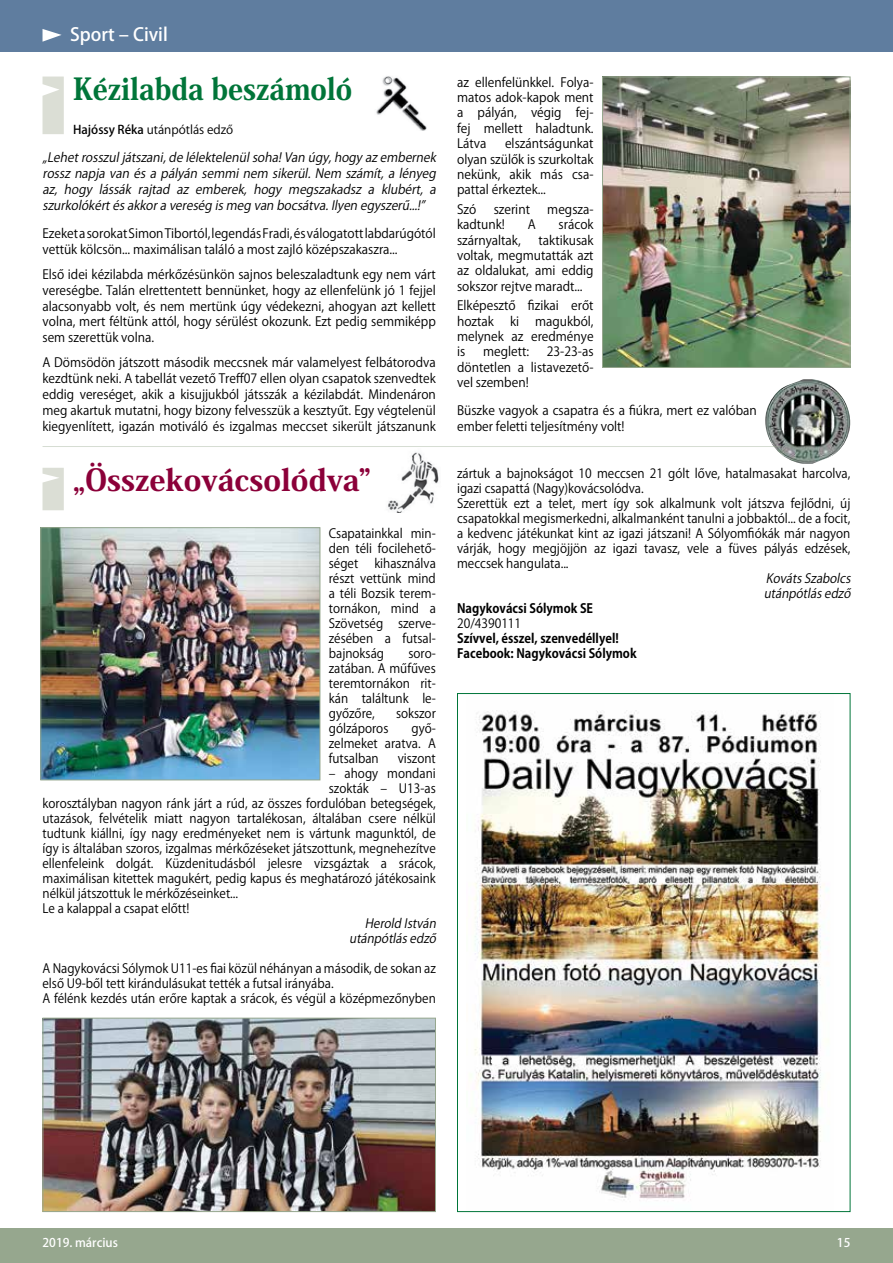
<style>
.page{position:relative;width:893px;height:1263px;background:#fff}
.page>*{position:absolute;margin:0;border:0;box-sizing:border-box;transform-origin:0 0}
.t1{font:800 30px "Koz Min Pr 6 N";color:#8b0039}
.t2{font:800 30px "Koz Min Pr 6 N";color:#007539;scale:.93 1}
.t3{font:500 18px "Koz Go Pr 6 N";color:#fff}
.t4{font:12.75px/15px "Koz Go Pr 6 N";color:#000;text-align:justify;scale:.94 1}
.t5{font:12.75px/15.3px "Koz Go Pr 6 N";color:#000;text-align:justify;scale:.96 1}
.t6{font:italic 12.75px/15.9px "Koz Go Pr 6 N";color:#000;text-align:justify;scale:.96 1}
.t7{font:700 12.75px/15px "Koz Go Pr 6 N";color:#000;scale:.94 1}
.t8{font:italic 12.75px/15px "Koz Go Pr 6 N";color:#000;text-align:right;scale:.94 1}
.t9{font:12px "Koz Go Pr 6 N";color:#000}
.t10{font:500 12px "Koz Go Pr 6 N";color:#fff}
.s1{font-weight:500}
</style>
<div class="page">
<div style="left:0;top:0;width:893px;height:51px;background:#5f7d9f"></div>
<svg style="left:43px;top:29px;width:19px;height:13px"></svg>
<div style="left:0;top:1229px;width:893px;height:34px;background:#96a78e"></div>
<img style="left:388px;top:452px;width:51px;height:60px">
<svg style="left:43px;top:77px;width:21px;height:57px"></svg>
<img style="left:604px;top:79px;width:244px;height:287px">
<div style="left:602px;top:77px;width:248px;height:291px;border:1px solid #96a78e"></div>
<img style="left:765px;top:379px;width:86px;height:85px">
<svg style="left:43px;top:468px;width:21px;height:42px"></svg>
<img style="left:376px;top:76px;width:51px;height:54px">
<img style="left:470px;top:710px;width:358px;height:491px">
<img style="left:45px;top:1020px;width:389px;height:190px">
<div style="left:43px;top:1018px;width:393px;height:194px;border:1px solid #96a78e"></div>
<img style="left:42px;top:529px;width:276px;height:249px">
<div style="left:40px;top:527px;width:280px;height:253px;border:1px solid #96a78e"></div>
<hr style="left:43px;top:446px;width:739px;height:1px;background:#96a78e">
<h2 class="t3" style="left:70px;top:25px;width:99px">Sport – Civil</h2>
<h1 class="t2" style="left:73px;top:72px;width:302px">Kézilabda beszámoló</h1>
<p class="t9" style="left:73px;top:123px;width:162px"><span class="s1">Hajóssy Réka</span> utánpótlás edző</p>
<p class="t6" style="left:43px;top:149px;width:415px">„Lehetrosszuljátszani,delélektelenülsoha!Van úgy,hogyazembernek rossznapjavan ésapályán semminem sikerül.Nem számít,alényeg az, hogy lássák rajtad az emberek, hogy megszakadsz a klubért, a szurkolókértésakkoravereség ismeg van bocsátva.Ilyen egyszerű...!”</p>
<p class="t5" style="left:43px;top:226px;width:411px;line-height:15.9px">Ezeket a sorokat Simon Tibortól, legendás Fradi, és válogatott labdarúgótól vettük kölcsön... maximálisan találó a most zajló középszakaszra...</p>
<p class="t5" style="left:43px;top:266px;width:411px;line-height:15.9px">Első idei kézilabda mérkőzésünkön sajnos beleszaladtunk egy nem várt vereségbe. Talán elrettentett bennünket, hogy az ellenfelünk jó 1 fejjel alacsonyabb volt, és nem mertünk úgy védekezni, ahogyan azt kellett volna, mert féltünk attól, hogy sérülést okozunk. Ezt pedig semmiképp sem szerettük volna.</p>
<p class="t5" style="left:43px;top:354px;width:411px;line-height:15.9px">A Dömsödön játszott második meccsnek már valamelyest felbátorodva kezdtünk neki. A tabellát vezető Treff07 ellen olyan csapatok szenvedtek eddig vereséget, akik a kisujjukból játsszák a kézilabdát. Mindenáron meg akartuk mutatni, hogy bizony felvesszük a kesztyűt. Egy végtelenül kiegyenlített, igazán motiváló és izgalmas meccset sikerült játszanunk</p>
<h1 class="t1" style="left:73px;top:463px;width:299px">„Összekovácsolódva”</h1>
<p class="t4" style="left:329px;top:526px;width:115px">Csapatainkkal min&shy;den téli focilehető&shy;séget</p>
<p class="t4" style="left:329px;top:556px;width:115px;text-indent:46px">kihasználva részt vettünk mind a téli Bozsik terem&shy;tornákon, mind a Szövetség szerve&shy;zésében a futsal&shy;bajnokság</p>
<p class="t4" style="left:329px;top:646px;width:115px;text-indent:80px">soro&shy;zatában. A műfűves teremtornákon rit&shy;kán találtunk le&shy;győzőre,</p>
<p class="t4" style="left:396px;top:706px;width:44px">sokszor</p>
<p class="t4" style="left:329px;top:721px;width:65px">gólzáporos</p>
<p class="t4" style="left:329px;top:721px;width:115px;text-indent:83px">győ&shy;zelmeket aratva. A futsalban</p>
<p class="t4" style="left:398px;top:751px;width:42px">viszont</p>
<p class="t4" style="left:329px;top:766px;width:115px">– ahogy mondani</p>
<p class="t4" style="left:329px;top:781px;width:115px">szokták – U13-as</p>
<p class="t4" style="left:43px;top:796px;width:420px">korosztályban nagyon ránk járt a rúd, az összes fordulóban betegségek,</p>
<p class="t4" style="left:43px;top:811px;width:420px">utazások, felvételik miatt nagyon tartalékosan, általában csere nélkül</p>
<p class="t4" style="left:43px;top:826px;width:420px">tudtunk kiállni, így nagy eredményeket nem is vártunk magunktól, de</p>
<p class="t4" style="left:43px;top:841px;width:420px">így is általában szoros, izgalmas mérkőzéseket játszottunk, megnehezítve</p>
<p class="t4" style="left:43px;top:856px;width:420px">ellenfeleink dolgát. Küzdenitudásból jelesre vizsgáztak a srácok,</p>
<p class="t4" style="left:43px;top:871px;width:420px">maximálisan kitettek magukért, pedig kapus és meghatározó játékosaink</p>
<p class="t4" style="left:43px;top:886px;width:210px">nélkül játszottuk le mérkőzéseinket...</p>
<p class="t4" style="left:43px;top:901px;width:158px">Le a kalappal a csapat előtt!</p>
<p class="t8" style="left:349px;top:916px;width:98px">HeroldIstván utánpótlásedző</p>
<p class="t4" style="left:43px;top:961px;width:420px;text-align:left">A Nagykovácsi Sólymok U11-es fiai közül néhányan a második, de sokan az első U9-ből tett kirándulásukat tették a futsal irányába.<br>A félénk kezdés után erőre kaptak a srácok, és végül a középmezőnyben</p>
<p class="t5" style="left:457px;top:75px;width:144px">az ellenfelünkkel. Folya&shy;matos adok-kapok ment a pályán, végig fej&shy;fej mellett haladtunk.<br>Látva</p>
<p class="t5" style="left:457px;top:136px;width:144px;text-indent:48px">elszántságunkat olyan szülők is szurkoltak nekünk, akik más csa&shy;pattal érkeztek...</p>
<p class="t5" style="left:457px;top:202px;width:22px">Szó</p>
<p class="t5" style="left:494px;top:202px;width:39px">szerint</p>
<p class="t5" style="left:547px;top:202px;width:50px">megsza-</p>
<p class="t5" style="left:457px;top:217px;width:51px">kadtunk!</p>
<p class="t5" style="left:528px;top:217px;width:10px">A</p>
<p class="t5" style="left:559px;top:217px;width:38px">srácok</p>
<p class="t5" style="left:457px;top:233px;width:68px">szárnyaltak,</p>
<p class="t5" style="left:457px;top:233px;width:144px;text-indent:81px">taktikusak voltak, megmutatták azt az oldalukat, ami eddig sokszor rejtve maradt...</p>
<p class="t5" style="left:457px;top:298px;width:144px">Elképesztő fizikai erőt hoztak</p>
<p class="t5" style="left:457px;top:314px;width:144px;text-indent:78px">magukból, melynek az eredménye is</p>
<p class="t5" style="left:510px;top:314px;width:11px">ki</p>
<p class="t5" style="left:483px;top:344px;width:49px">meglett:</p>
<p class="t5" style="left:457px;top:344px;width:144px;text-indent:90px">23-23-as döntetlen a listavezető&shy;vel szemben!</p>
<p class="t5" style="left:457px;top:403px;width:314px">Büszke vagyok a csapatra és a fiúkra, mert ez valóban ember feletti teljesítmény volt!</p>
<p class="t4" style="left:457px;top:466px;width:420px;text-align:left">zártuk a bajnokságot 10 meccsen 21 gólt lőve, hatalmasakat harcolva, igazi csapattá (Nagy)kovácsolódva.<br>Szerettük ezt a telet, mert így sok alkalmunk volt játszva fejlődni, új csapatokkal megismerkedni, alkalmanként tanulni a jobbaktól... de a focit, a kedvenc játékunkat kint az igazi játszani! A Sólyomfiókák már nagyon várják, hogy megjöjjön az igazi tavasz, vele a füves pályás edzések, meccsek hangulata...</p>
<p class="t8" style="left:764px;top:571px;width:98px;text-align:left">KovátsSzabolcs utánpótlásedző</p>
<p class="t7" style="left:457px;top:601px;width:146px">Nagykovácsi Sólymok SE</p>
<p class="t4" style="left:457px;top:616px;width:70px">20/4390111</p>
<p class="t7" style="left:457px;top:631px;width:192px">Szívvel, ésszel, szenvedéllyel!<br>Facebook: Nagykovácsi Sólymok</p>
<p class="t10" style="left:43px;top:1236px;width:77px">2019. március</p>
<p class="t10" style="left:837px;top:1236px;width:15px">15</p>
</div>
